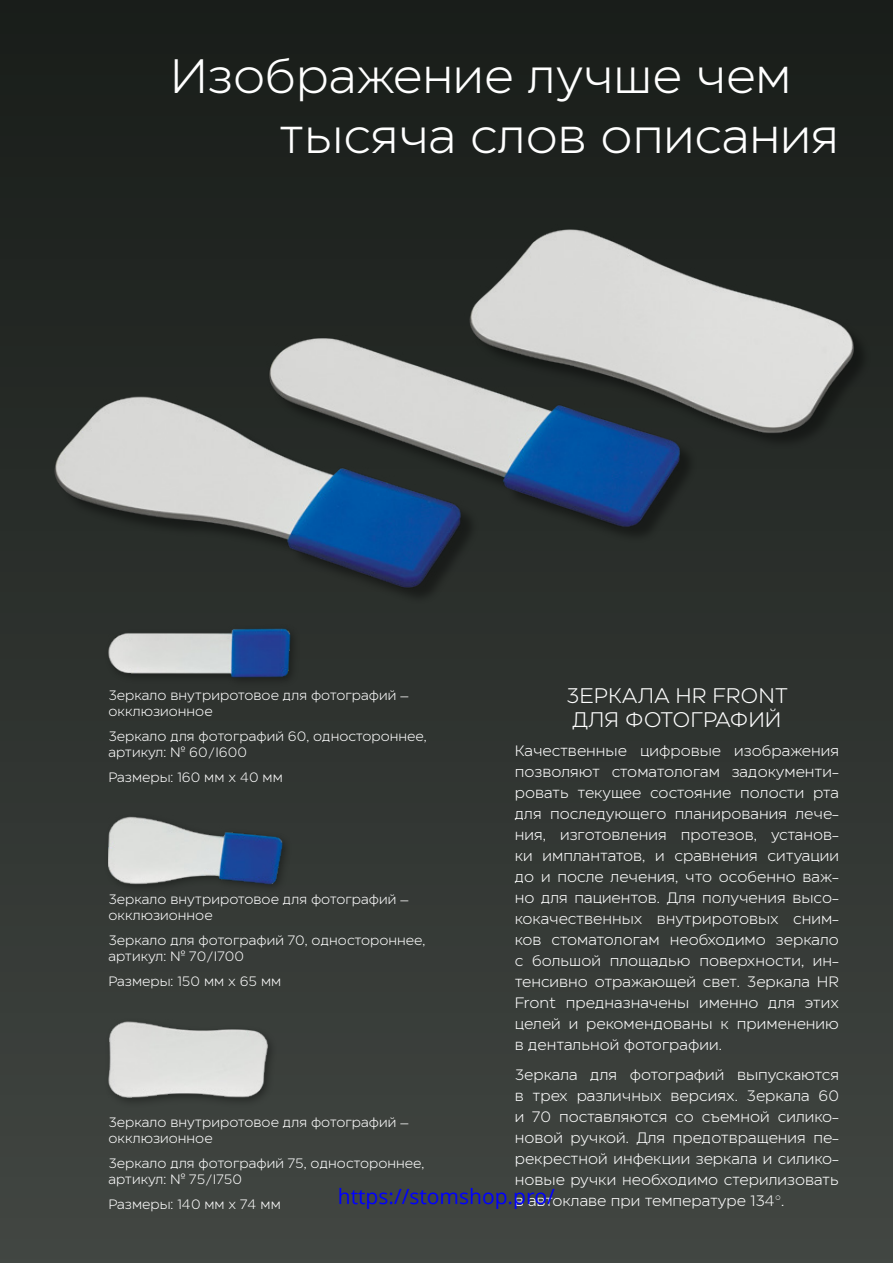
<style>
.page{position:relative;width:893px;height:1263px;background:#fff}
.page>*{position:absolute;margin:0;border:0;box-sizing:border-box;transform-origin:0 0}
.t1{font:48px/60px "Eastman Regular Offset";color:#fff}
.t2{font:21px/24px "Eastman Regular Offset";color:#fff}
.t3{font:21px "Open Sans";color:#00f}
.t4{font:15px/21px "Eastman Regular Offset";color:#fff;text-align:justify}
.t5{font:13.5px/16.2px "Eastman Regular Offset";color:#fff}
</style>
<div class="page">
<div style="left:0;top:0;width:893px;height:1263px;background:linear-gradient(to bottom,#181c19,#414542)"></div>
<img style="left:43px;top:381px;width:433px;height:228px">
<div style="left:273px;top:340px;width:424px;height:204px;background:#000;opacity:.39"></div>
<img style="left:259px;top:327px;width:434px;height:204px">
<img style="left:455px;top:164px;width:438px;height:288px">
<div style="left:104px;top:624px;width:197px;height:63px;background:#2c302d"></div>
<img style="left:108px;top:628px;width:184px;height:52px">
<div style="left:104px;top:812px;width:188px;height:82px;background:#323633"></div>
<img style="left:108px;top:816px;width:176px;height:69px">
<div style="left:104px;top:1018px;width:173px;height:90px;background:#393e3a"></div>
<img style="left:108px;top:1021px;width:163px;height:79px">
<h1 class="t1" style="left:279px;top:41px;width:562px;text-indent:-109px">Изображение лучше чем тысяча слов описания</h1>
<h2 class="t2" style="left:566px;top:681px;width:223px">ЗЕРКАЛА HR FRONT<br>ДЛЯ ФОТОГРАФИЙ</h2>
<p class="t4" style="left:515px;top:739px;width:326px">Качественные цифровые изображения позволяют стоматологам задокументи&shy;ровать текущее состояние полости рта для последующего планирования лече&shy;ния, изготовления протезов, установ&shy;ки имплантатов, и сравнения ситуации до и после лечения, что особенно важ&shy;но для пациентов. Для получения высо&shy;кокачественных внутриротовых сним&shy;ков стоматологам необходимо зеркало с большой площадью поверхности, ин&shy;тенсивно отражающей свет. Зеркала HR Front предназначены именно для этих целей и рекомендованы к применению в дентальной фотографии.</p>
<p class="t4" style="left:515px;top:1063px;width:326px">Зеркала для фотографий выпускаются в трех различных версиях. Зеркала 60 и 70 поставляются со съемной силико&shy;новой ручкой. Для предотвращения пе&shy;рекрестной инфекции зеркала и силико&shy;новые ручки необходимо стерилизовать</p>
<h2 class="t3" style="left:338px;top:1181px;width:219px">https://stomshop.pro/</h2>
<p class="t5" style="left:108px;top:686px;width:302px">Зеркало внутриротовое для фотографий – окклюзионное</p>
<p class="t5" style="left:108px;top:727px;width:320px">Зеркало для фотографий 60, одностороннее, артикул: № 60/I600</p>
<p class="t5" style="left:108px;top:767px;width:176px">Размеры: 160 мм x 40 мм</p>
<p class="t5" style="left:108px;top:890px;width:302px">Зеркало внутриротовое для фотографий – окклюзионное</p>
<p class="t5" style="left:108px;top:931px;width:318px">Зеркало для фотографий 70, одностороннее, артикул: № 70/I700</p>
<p class="t5" style="left:108px;top:972px;width:174px">Размеры: 150 мм x 65 мм</p>
<p class="t5" style="left:108px;top:1113px;width:302px">Зеркало внутриротовое для фотографий – окклюзионное</p>
<p class="t5" style="left:108px;top:1154px;width:317px">Зеркало для фотографий 75, одностороннее, артикул: № 75/I750</p>
<p class="t5" style="left:108px;top:1195px;width:174px">Размеры: 140 мм x 74 мм</p>
<p class="t4" style="left:515px;top:1189px;width:271px">в автоклаве при температуре 134°.</p>
</div>
